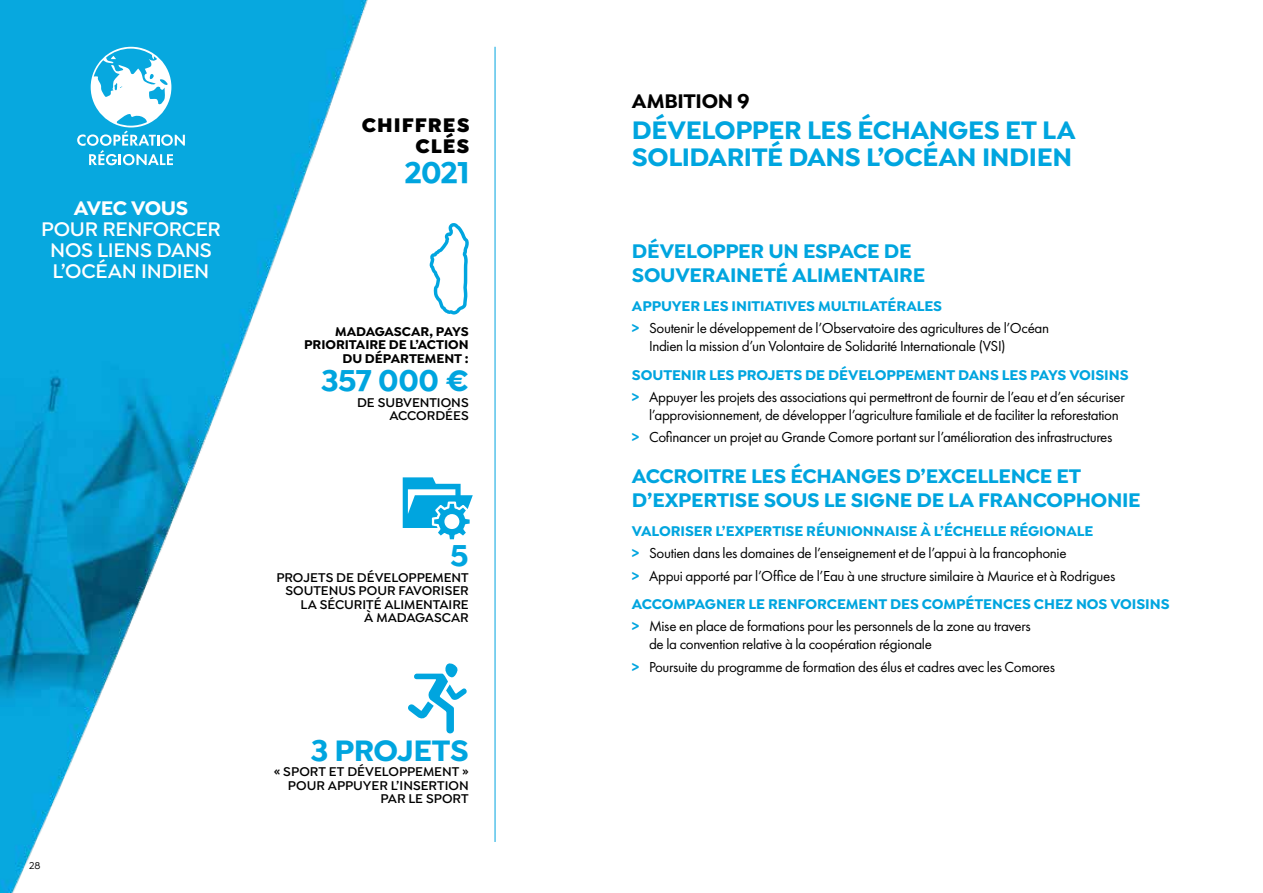
<style>
.page{position:relative;width:1263px;height:893px;background:#fff}
.page>*{position:absolute;margin:0;border:0;box-sizing:border-box;transform-origin:0 0}
.t1{font:700 31.5px "Isidora Sans";letter-spacing:-.02em;color:#00a5df}
.t2{font:700 27px/27px "Isidora Sans";letter-spacing:-.015em;color:#00a5df}
.t3{font:700 21px/24px "Isidora Sans";letter-spacing:-.01em;color:#00a5df}
.t4{font:600 21px/21px "Isidora Sans";letter-spacing:-.015em;color:#fff;text-align:center}
.t5{font:900 21px/21px "Isidora Sans";letter-spacing:.05em;color:#000;text-align:right}
.t6{font:700 21px "Isidora Sans";letter-spacing:-.01em;color:#000}
.t7{font:700 21px "Isidora Sans";letter-spacing:-.02em;color:#fff}
.t8{font:15px/18px "Futura PT";letter-spacing:-.02em;color:#000}
.t9{font:700 15px "Isidora Sans";letter-spacing:-.005em;color:#00a5df}
.t10{font:600 13.5px/13.5px "Isidora Sans";letter-spacing:-.005em;color:#000;text-align:right}
.t11{font:700 13.5px/13.5px "Isidora Sans";color:#000;text-align:right}
.t12{font:500 10.5px "Isidora Sans";color:#000}
.s1{font-weight:800;color:#00a5df}
</style>
<div class="page">
<img style="left:0;top:0;width:403px;height:893px">
<hr style="left:495px;top:47px;width:1px;height:795px;background:#00a5df">
<svg style="left:77px;top:47px;width:108px;height:118px"></svg>
<svg style="left:429px;top:223px;width:40px;height:92px"></svg>
<svg style="left:403px;top:477px;width:70px;height:62px"></svg>
<svg style="left:408px;top:663px;width:59px;height:71px"></svg>
<h3 class="t7" style="left:74px;top:195px;width:116px">AVEC VOUS</h3>
<h3 class="t4" style="left:41px;top:218px;width:181px">POUR RENFORCER<br>NOS LIENS DANS<br>L’OCÉAN INDIEN</h3>
<p class="t12" style="left:29px;top:859px;width:13px">28</p>
<h3 class="t5" style="left:362px;top:115px;width:109px">CHIFFRES<br>CLÉS</h3>
<h1 class="t1" style="left:404px;top:153px;width:67px">2021</h1>
<p class="t11" style="left:304px;top:325px;width:166px">MADAGASCAR, PAYS<br>PRIORITAIRE DE L’ACTION<br>DU DÉPARTEMENT :</p>
<h1 class="t1" style="left:321px;top:361px;width:149px">357 000 €</h1>
<p class="t10" style="left:357px;top:395px;width:113px">DE SUBVENTIONS<br>ACCORDÉES</p>
<h1 class="t1" style="left:450px;top:536px;width:20px">5</h1>
<p class="t10" style="left:276px;top:571px;width:194px">PROJETS DE DÉVELOPPEMENT<br>SOUTENUS POUR FAVORISER<br>LA SÉCURITÉ ALIMENTAIRE<br>À MADAGASCAR</p>
<h1 class="t1" style="left:311px;top:731px;width:160px">3 PROJETS</h1>
<p class="t10" style="left:274px;top:765px;width:197px">« SPORT ET DÉVELOPPEMENT »<br>POUR APPUYER L’INSERTION<br>PAR LE SPORT</p>
<h3 class="t6" style="left:632px;top:88px;width:119px">AMBITION 9</h3>
<h2 class="t2" style="left:632px;top:116px;width:445px">DÉVELOPPER LES ÉCHANGES ET LA<br>SOLIDARITÉ DANS L’OCÉAN INDIEN</h2>
<h3 class="t3" style="left:632px;top:239px;width:295px">DÉVELOPPER UN ESPACE DE<br>SOUVERAINETÉ ALIMENTAIRE</h3>
<p class="t9" style="left:632px;top:297px;width:312px">APPUYER LES INITIATIVES MULTILATÉRALES</p>
<p class="t8" style="left:649px;top:319px;width:402px;text-indent:-17px"><span class="s1">&gt;</span> Soutenir le développement de l’Observatoire des agricultures de l’Océan<br>Indien la mission d’un Volontaire de Solidarité Internationale (VSI)</p>
<p class="t9" style="left:632px;top:366px;width:498px">SOUTENIR LES PROJETS DE DÉVELOPPEMENT DANS LES PAYS VOISINS</p>
<p class="t8" style="left:649px;top:388px;width:477px;text-indent:-17px"><span class="s1">&gt;</span> Appuyer les projets des associations qui permettront de fournir de l’eau et d’en sécuriser l’approvisionnement, de développer l’agriculture familiale et de faciliter la reforestation</p>
<p class="t8" style="left:632px;top:428px;width:482px"><span class="s1">&gt;</span> Cofinancer un projet au Grande Comore portant sur l’amélioration des infrastructures</p>
<h3 class="t3" style="left:632px;top:464px;width:510px">ACCROITRE LES ÉCHANGES D’EXCELLENCE ET<br>D’EXPERTISE SOUS LE SIGNE DE LA FRANCOPHONIE</h3>
<p class="t9" style="left:632px;top:522px;width:463px">VALORISER L’EXPERTISE RÉUNIONNAISE À L’ÉCHELLE RÉGIONALE</p>
<p class="t8" style="left:632px;top:542px;width:485px;line-height:22.2px"><span class="s1">&gt;</span> Soutien dans les domaines de l’enseignement et de l’appui à la francophonie<br><span class="s1">&gt;</span> Appui apporté par l’Office de l’Eau à une structure similaire à Maurice et à Rodrigues</p>
<p class="t9" style="left:632px;top:595px;width:539px">ACCOMPAGNER LE RENFORCEMENT DES COMPÉTENCES CHEZ NOS VOISINS</p>
<p class="t8" style="left:649px;top:617px;width:383px;text-indent:-17px"><span class="s1">&gt;</span> Mise en place de formations pour les personnels de la zone au travers de la convention relative à la coopération régionale</p>
<p class="t8" style="left:632px;top:658px;width:425px"><span class="s1">&gt;</span> Poursuite du programme de formation des élus et cadres avec les Comores</p>
</div>
